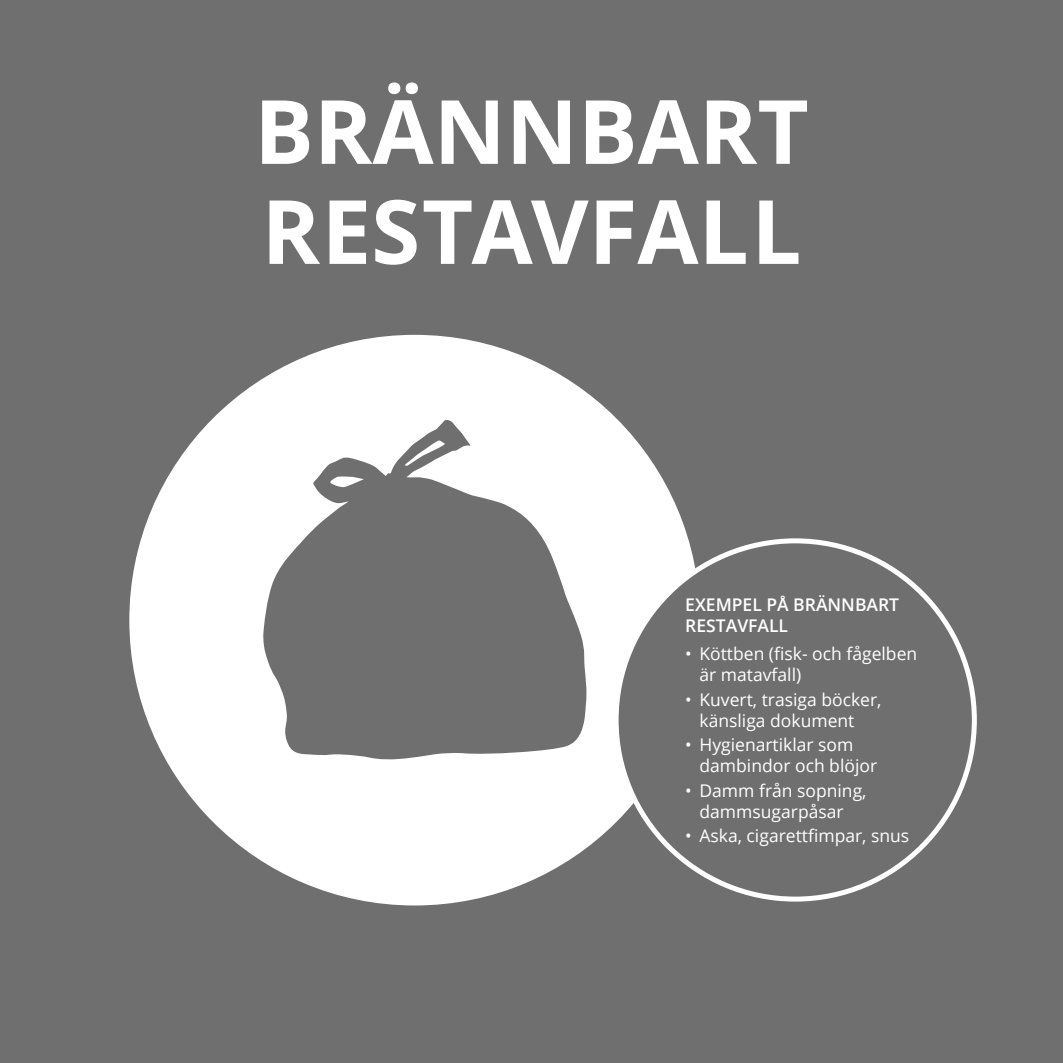
<style>
.page{position:relative;width:1063px;height:1063px;background:#706f6f}
.page>*{position:absolute;margin:0;border:0;box-sizing:border-box;transform-origin:0 0}
.t1{font:700 88.75px/100px "Open Sans";color:#fff}
.t2{font:17.5px/21px "Open Sans";color:#fff}
.t3{font:600 17.5px/21px "Open Sans";color:#fff}
</style>
<div class="page">
<div style="left:129px;top:335px;width:571px;height:570px;background:#fff;border-radius:50%"></div>
<div style="left:616px;top:541px;width:358px;height:358px;background:#706f6f;border-radius:50%"></div>
<svg style="left:263px;top:419px;width:324px;height:341px;fill:#706f6f"></svg>
<h1 class="t1" style="left:254px;top:79px;width:556px">BRÄNNBART<br>RESTAVFALL</h1>
<p class="t3" style="left:685px;top:594px;width:215px">EXEMPEL PÅ BRÄNNBART<br>RESTAVFALL</p>
<p class="t2" style="left:699px;top:643px;width:219px;text-indent:-14px">• Köttben (fisk- och fågelben är matavfall)</p>
<p class="t2" style="left:699px;top:689px;width:183px;text-indent:-14px">• Kuvert, trasiga böcker, känsliga dokument</p>
<p class="t2" style="left:699px;top:734px;width:179px;text-indent:-14px">• Hygienartiklar som dambindor och blöjor</p>
<p class="t2" style="left:685px;top:780px;width:183px;text-align:center">• Damm från sopning, dammsugarpåsar</p>
<p class="t2" style="left:685px;top:825px;width:226px">• Aska, cigarettfimpar, snus</p>
</div>
